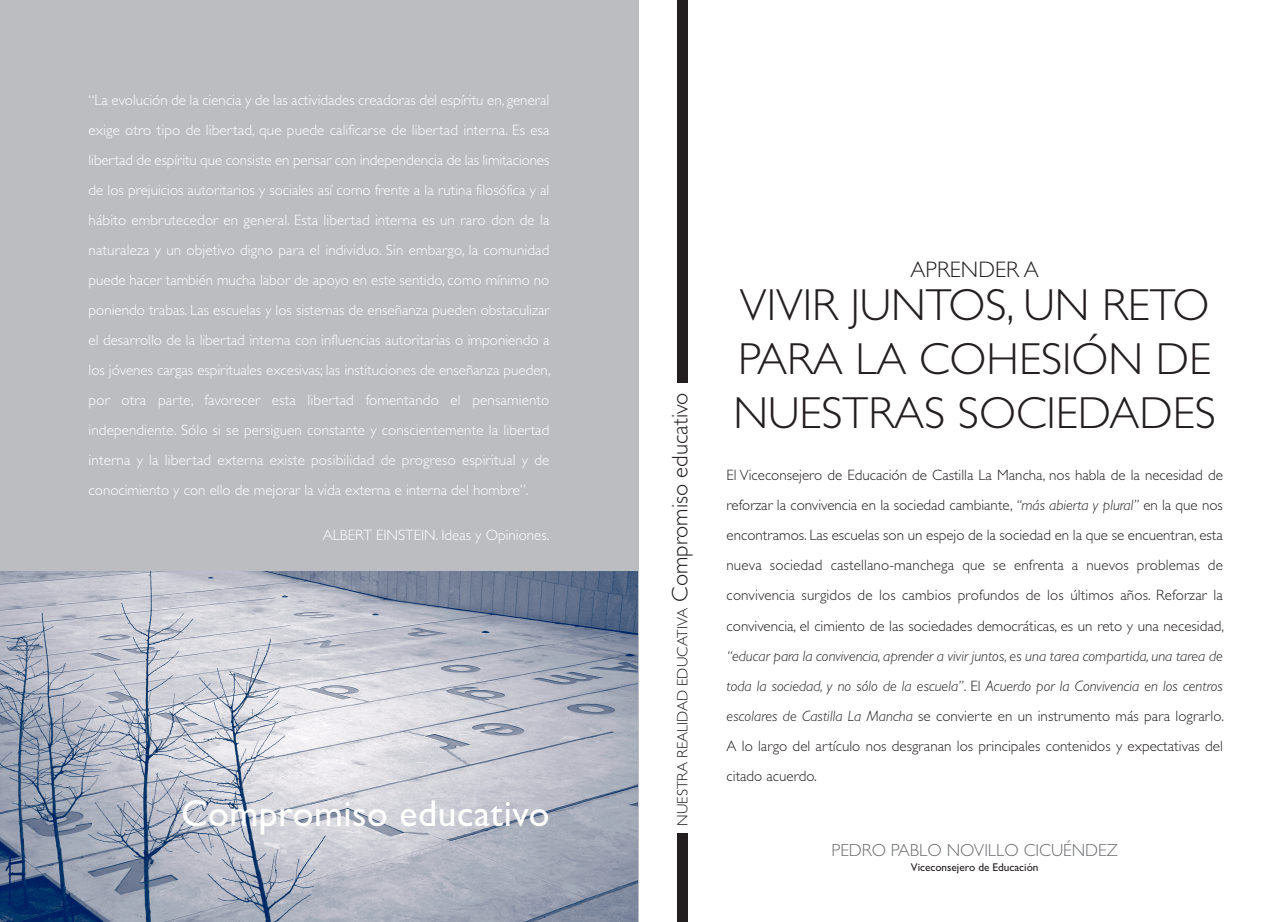
<style>
.page{position:relative;width:1276px;height:922px;background:#fff}
.page>*{position:absolute;margin:0;border:0;box-sizing:border-box;transform-origin:0 0}
.t1{font:300 45px/54px "Gill Sans";color:#231f20}
.t2{font:37.5px "Gill Sans";letter-spacing:.015em;color:#fff}
.t3{font:300 22.5px "Gill Sans";color:#231f20}
.t4{font:300 17.5px "Gill Sans";color:#6c6d70}
.t5{font:300 15px/30px "Gill Sans";color:#fff;text-align:justify}
.t6{font:300 15px/30px "Gill Sans";color:#231f20;text-align:justify}
.t7{font:italic 300 15px/30px "Gill Sans";color:#231f20;text-align:justify}
.t8{font:11.25px "Gill Sans";color:#231f20}
.s1{font-size:22.5px}
.s2{font-style:italic}
.s3{font-style:normal}
</style>
<div class="page">
<div style="left:677px;top:833px;width:10px;height:88px;background:#231f20"></div>
<div style="left:677px;top:0;width:10px;height:383px;background:#231f20"></div>
<div style="left:0;top:0;width:638px;height:921px;background:#bcbdc0"></div>
<img style="left:0;top:571px;width:638px;height:350px">
<p class="t5" style="left:89px;top:87px;width:463px">“La evolución de la ciencia y de las actividades creadoras del espíritu en, general exige otro tipo de libertad, que puede calificarse de libertad interna. Es esa libertad de espíritu que consiste en pensar con independencia de las limitaciones de los prejuicios autoritarios y sociales así como frente a la rutina filosófica y al hábito embrutecedor en general. Esta libertad interna es un raro don de la naturaleza y un objetivo digno para el individuo. Sin embargo, la comunidad puede hacer también mucha labor de apoyo en este sentido, como mínimo no poniendo trabas. Las escuelas y los sistemas de enseñanza pueden obstaculizar el desarrollo de la libertad interna con influencias autoritarias o imponiendo a los jóvenes cargas espirituales excesivas; las instituciones de enseñanza pueden, por otra parte, favorecer esta libertad fomentando el pensamiento independiente. Sólo si se persiguen constante y conscientemente la libertad interna y la libertad externa existe posibilidad de progreso espiritual y de conocimiento y con ello de mejorar la vida externa e interna del hombre”.</p>
<p class="t5" style="left:323px;top:522px;width:228px">ALBERT EINSTEIN. Ideas y Opiniones.</p>
<h2 class="t2" style="left:181px;top:799px;width:370px">Compromiso educativo</h2>
<p class="t6" style="left:669px;top:825px;width:434px;rotate:-90deg">NUESTRA REALIDAD EDUCATIVA <span class="s1">Compromiso educativo</span></p>
<h3 class="t3" style="left:910px;top:261px;width:130px">APRENDER A</h3>
<h1 class="t1" style="left:733px;top:282px;width:484px">VIVIR JUNTOS, UN RETO<br>PARA LA COHESIÓN DE<br>NUESTRAS SOCIEDADES</h1>
<p class="t6" style="left:726px;top:462px;width:499px">El Viceconsejero de Educación de Castilla La Mancha, nos habla de la necesidad de reforzar la convivencia en la sociedad cambiante, <span class="s2">“más abierta y plural”</span> en la que nos encontramos. Las escuelas son un espejo de la sociedad en la que se encuentran, esta nueva sociedad castellano-manchega que se enfrenta a nuevos problemas de convivencia surgidos de los cambios profundos de los últimos años. Reforzar la convivencia, el cimiento de las sociedades democráticas, es un reto y una necesidad,</p>
<p class="t7" style="left:726px;top:642px;width:499px">“educar para la convivencia, aprender a vivir juntos, es una tarea compartida, una tarea de toda la sociedad, y no sólo de la escuela”<span class="s3">. El</span> Acuerdo por la Convivencia en los centros escolares de Castilla La Mancha <span class="s3">se convierte en un instrumento más para lograrlo.<br>A lo largo del artículo nos desgranan los principales contenidos y expectativas del citado acuerdo.</span></p>
<p class="t4" style="left:831px;top:843px;width:288px">PEDRO PABLO NOVILLO CICUÉNDEZ</p>
<p class="t8" style="left:911px;top:862px;width:129px">Viceconsejero de Educación</p>
</div>
